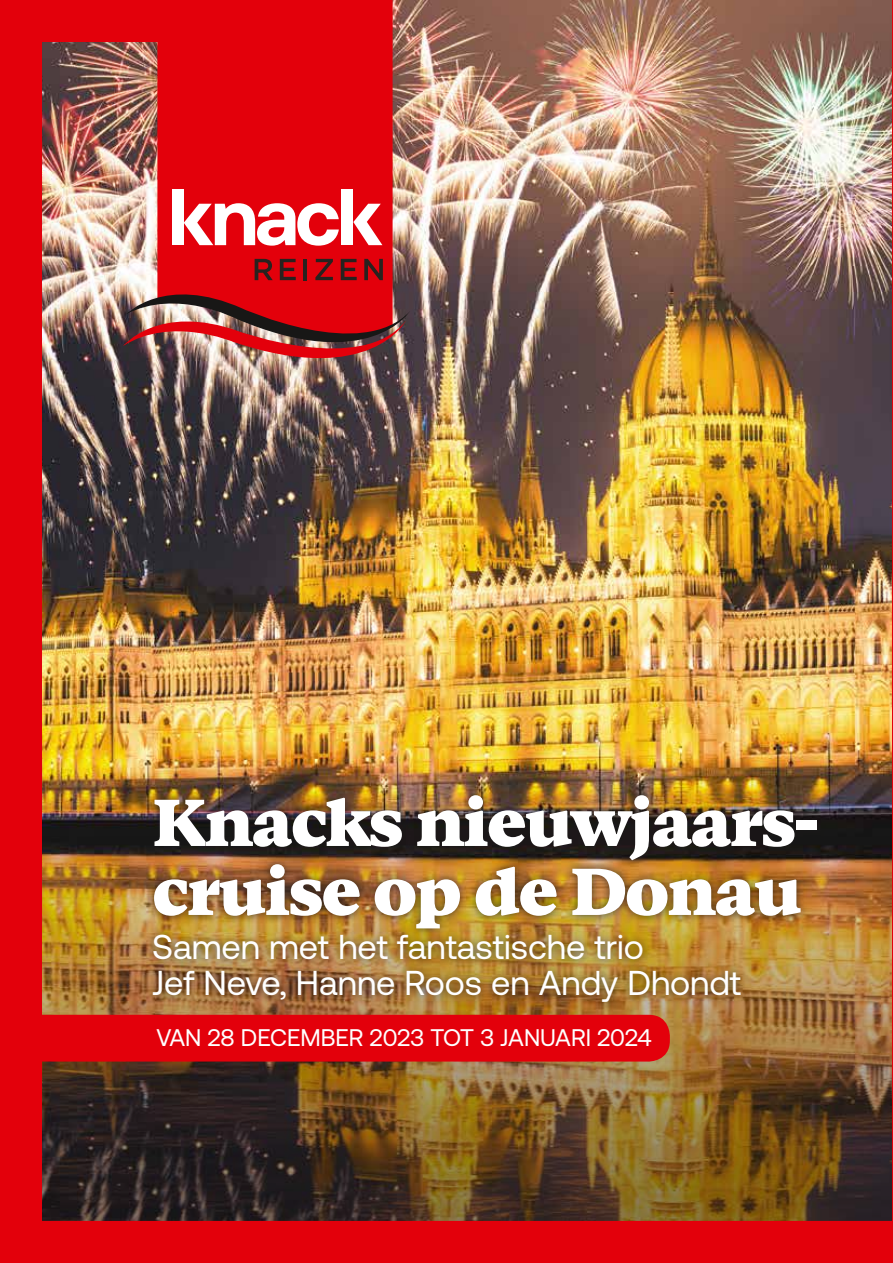
<style>
.page{position:relative;width:893px;height:1263px;background:#fff}
.page>*{position:absolute;margin:0;border:0;box-sizing:border-box;transform-origin:0 0}
.t1{font:900 66px/69px "Gestura Text";letter-spacing:-.03em;color:#fff}
.t2{font:34.5px/36px "Aeonik";color:#fff}
.t3{font:24px "Aeonik";color:#fff}
</style>
<div class="page">
<img style="left:42px;top:0;width:850px;height:282px">
<img style="left:42px;top:282px;width:850px;height:939px">
<hr style="left:892px;top:0;width:1px;height:1263px;background:#e3000b">
<div style="left:0;top:0;width:42px;height:1263px;background:#e3000b"></div>
<div style="left:0;top:0;width:234px;height:42px;background:#e3000b"></div>
<div style="left:0;top:1221px;width:893px;height:42px;background:#e3000b"></div>
<div style="left:144px;top:786px;width:682px;height:225px;background:#181716;opacity:.75"></div>
<div style="left:21px;top:1015px;width:649px;height:46px;background:#e3000b;border-radius:21px"></div>
<div style="left:157px;top:0;width:236px;height:259px;background:#e3000b"></div>
<svg style="left:184px;top:203px;width:155px;height:43px"></svg>
<div style="left:172px;top:190px;width:11px;height:55px;background:#fff"></div>
<div style="left:341px;top:190px;width:11px;height:55px;background:#fff"></div>
<svg style="left:353px;top:204px;width:29px;height:41px"></svg>
<img style="left:123px;top:259px;width:287px;height:99px">
<h1 class="t1" style="left:152px;top:790px;width:668px">Knacks nieuwjaars&shy;cruise op de Donau</h1>
<p class="t2" style="left:152px;top:929px;width:591px">Samen met het fantastische trio<br>Jef Neve, Hanne Roos en Andy Dhondt</p>
<p class="t3" style="left:157px;top:1025px;width:496px">VAN 28 DECEMBER 2023 TOT 3 JANUARI 2024</p>
</div>
